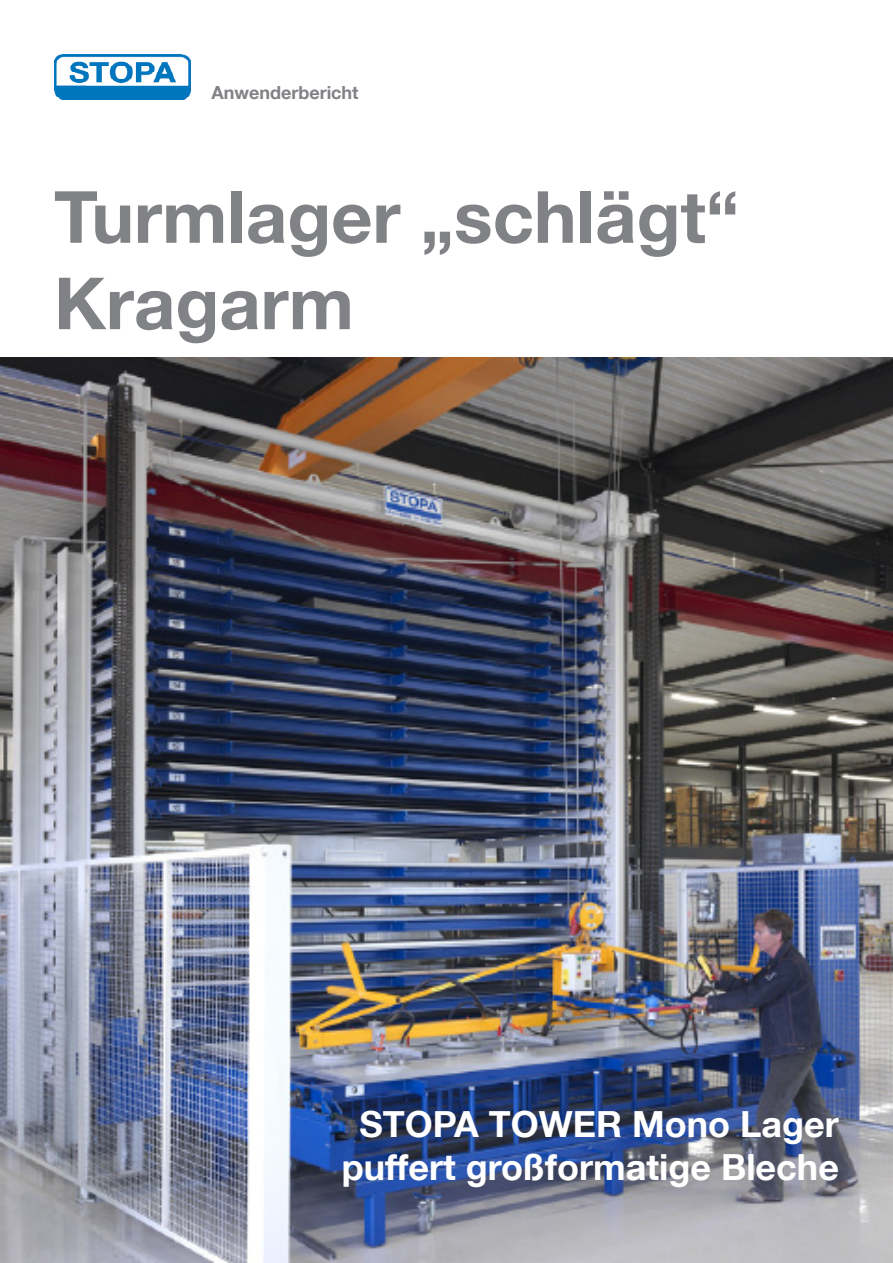
<style>
.page{position:relative;width:893px;height:1263px;background:#fff}
.page>*{position:absolute;margin:0;border:0;box-sizing:border-box;transform-origin:0 0}
.t1{font:700 72px/86.4px "Helvetica Neue LT Com";color:#808285}
.t2{font:700 36px/43.2px "Helvetica Neue LT Com";color:#fff;text-align:center}
.t3{font:700 18px "Helvetica Neue LT Com";color:#808285}
</style>
<div class="page">
<img style="left:0;top:357px;width:893px;height:906px">
<img style="left:54px;top:54px;width:136px;height:45px">
<p class="t3" style="left:211px;top:82px;width:149px">Anwenderbericht</p>
<h1 class="t1" style="left:54px;top:172px;width:687px">Turmlager „schlägt“<br>Kragarm</h1>
<p class="t2" style="left:342px;top:1101px;width:499px">STOPA TOWER Mono Lager puffert großformatige Bleche</p>
</div>
